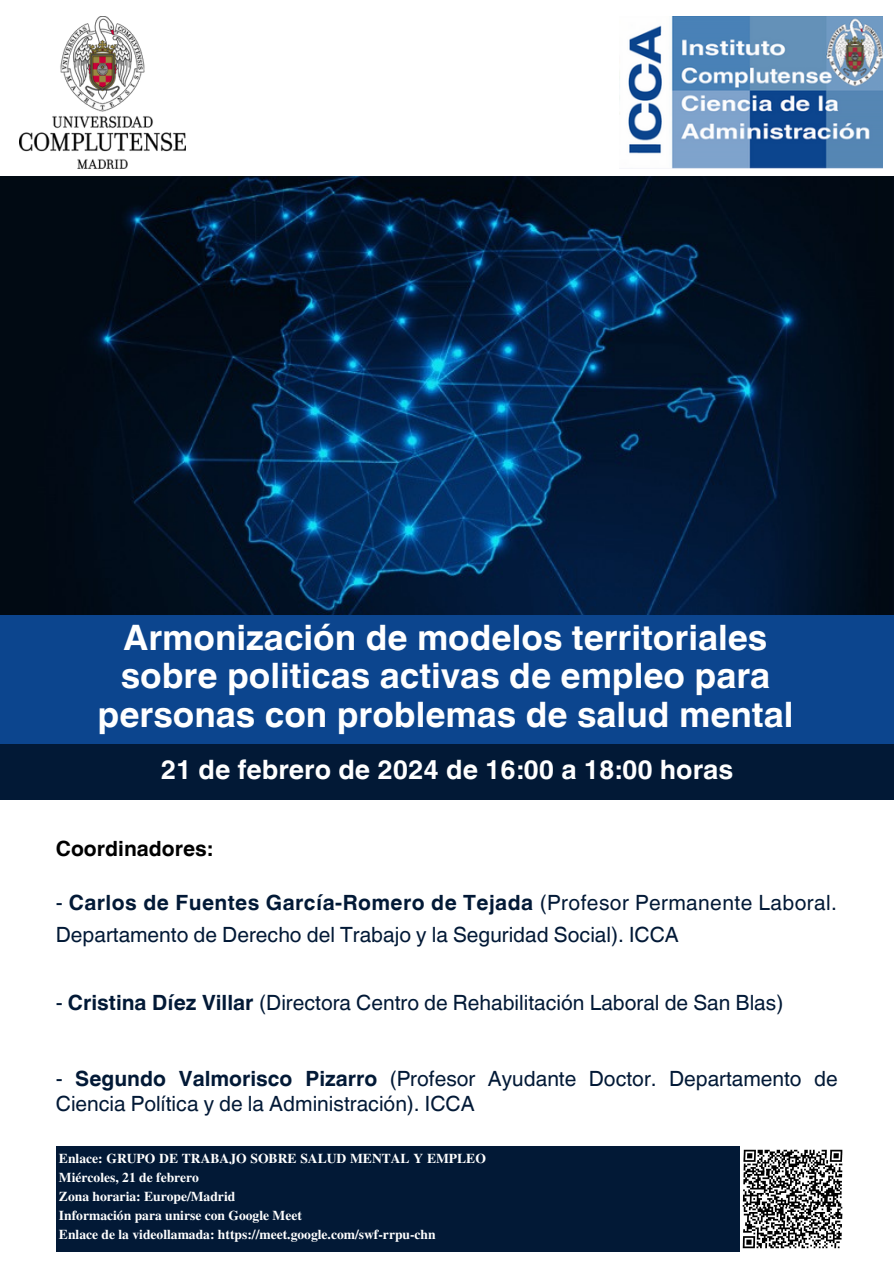
<style>
.page{position:relative;width:894px;height:1264px;background:#fff}
.page>*{position:absolute;margin:0;border:0;box-sizing:border-box;transform-origin:0 0}
.t1{font:700 35.1px/38.2px "Helvetica World";color:#fff;text-align:center}
.t2{font:700 26.7px "Helvetica World";color:#fff}
.t3{font:21px/24.8px "Helvetica World";color:#021936}
.t4{font:700 21px "Helvetica World";color:#000}
.t5{font:700 13.5px/19.2px "Te X Gyre Termes";color:#fff}
.s1{font-weight:700}
</style>
<div class="page">
<img style="left:20px;top:16px;width:165px;height:152px">
<img style="left:619px;top:16px;width:263px;height:152px">
<div style="left:0;top:743px;width:893px;height:56px;background:#021936"></div>
<div style="left:0;top:613px;width:893px;height:130px;background:#0c458e"></div>
<div style="left:56px;top:1146px;width:683px;height:105px;background:#021936"></div>
<svg style="left:742px;top:1149px;width:101px;height:99px"></svg>
<img style="left:0;top:176px;width:893px;height:438px">
<h3 class="t1" style="left:98px;top:615px;width:697px">Armonización de modelos territoriales sobre politicas activas de empleo para personas con problemas de salud mental</h3>
<p class="t2" style="left:161px;top:748px;width:574px">21 de febrero de 2024 de 16:00 a 18:00 horas</p>
<p class="t4" style="left:56px;top:831px;width:158px">Coordinadores:</p>
<p class="t3" style="left:56px;top:887px;width:782px;line-height:31.5px">- <span class="s1">Carlos de Fuentes García-Romero de Tejada</span> (Profesor Permanente Laboral.<br>Departamento de Derecho del Trabajo y la Seguridad Social). ICCA</p>
<p class="t3" style="left:56px;top:990px;width:728px">- <span class="s1">Cristina Díez Villar</span> (Directora Centro de Rehabilitación Laboral de San Blas)</p>
<p class="t3" style="left:56px;top:1066px;width:783px">- <span class="s1">Segundo Valmorisco Pizarro</span> (Profesor Ayudante Doctor. Departamento de<br>Ciencia Política y de la Administración). ICCA</p>
<h1 class="t5" style="left:59px;top:1147px;width:428px">Enlace: GRUPO DE TRABAJO SOBRE SALUD MENTAL Y EMPLEO<br>Miércoles, 21 de febrero</h1>
<h2 class="t5" style="left:59px;top:1185px;width:178px">Zona horaria: Europe/Madrid</h2>
<h3 class="t5" style="left:59px;top:1205px;width:244px">Información para unirse con Google Meet</h3>
<h3 class="t5" style="left:59px;top:1224px;width:378px">Enlace de la videollamada: https://meet.google.com/swf-rrpu-chn</h3>
</div>
